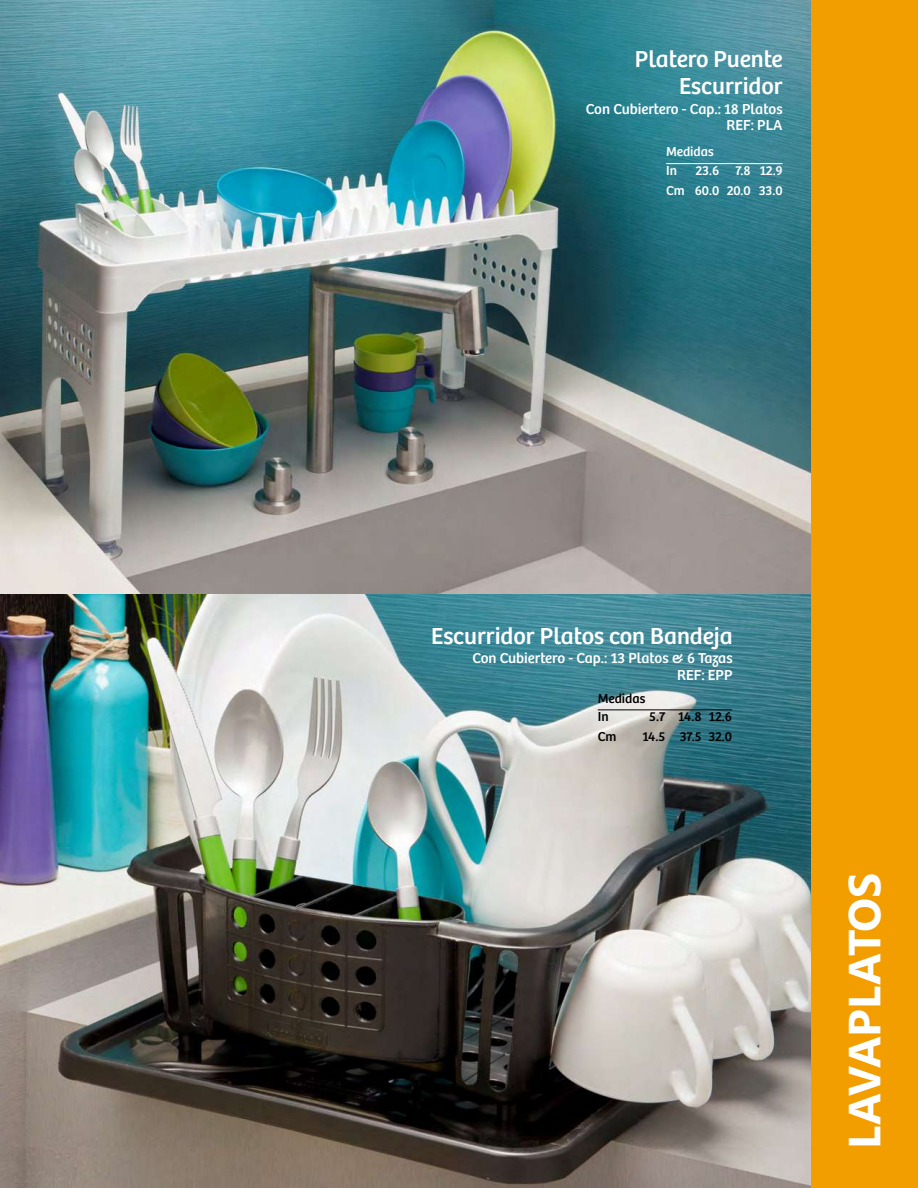
<style>
.page{position:relative;width:918px;height:1188px;background:#fff}
.page>*{position:absolute;margin:0;border:0;box-sizing:border-box;transform-origin:0 0}
.t1{font:700 45px "Nirmala UI";color:#fff}
.t2{font:24px/26.8px "Bree";color:#fff;text-align:right}
.t3{font:15px/16.8px "Bree";color:#fff;text-align:right}
.t4{font:13.5px/18.5px "Bree";color:#000}
.t5{font:13.5px/18.5px "Bree";color:#fff}
</style>
<div class="page">
<img style="left:0;top:0;width:812px;height:1188px">
<hr style="left:598px;top:710px;width:134px;height:1px;background:#000">
<hr style="left:666px;top:163px;width:117px;height:1px;background:#fff">
<div style="left:812px;top:0;width:106px;height:1188px;background:#f29d00"></div>
<h2 class="t2" style="left:635px;top:49px;width:149px">Platero Puente<br>Escurridor</h2>
<p class="t3" style="left:586px;top:102px;width:198px">Con Cubiertero - Cap.: 18 Platos<br>REF: PLA</p>
<p class="t5" style="left:666px;top:144px;width:49px">Medidas<br>In</p>
<p class="t5" style="left:666px;top:162px;width:118px;line-height:20px;text-align:right">23.6 7.8 12.9<br>Cm 60.0 20.0 33.0</p>
<h2 class="t2" style="left:431px;top:625px;width:303px">Escurridor Platos con Bandeja</h2>
<p class="t3" style="left:472px;top:651px;width:262px">Con Cubiertero - Cap.: 13 Platos &amp; 6 Tazas<br>REF: EPP</p>
<p class="t4" style="left:598px;top:691px;width:49px">Medidas<br>In</p>
<p class="t4" style="left:649px;top:709px;width:84px">5.7 14.8 12.6</p>
<p class="t4" style="left:598px;top:729px;width:20px">Cm</p>
<p class="t4" style="left:642px;top:729px;width:91px">14.5 37.5 32.0</p>
<h1 class="t1" style="left:848px;top:1149px;width:278px;rotate:-90deg">LAVAPLATOS</h1>
</div>
